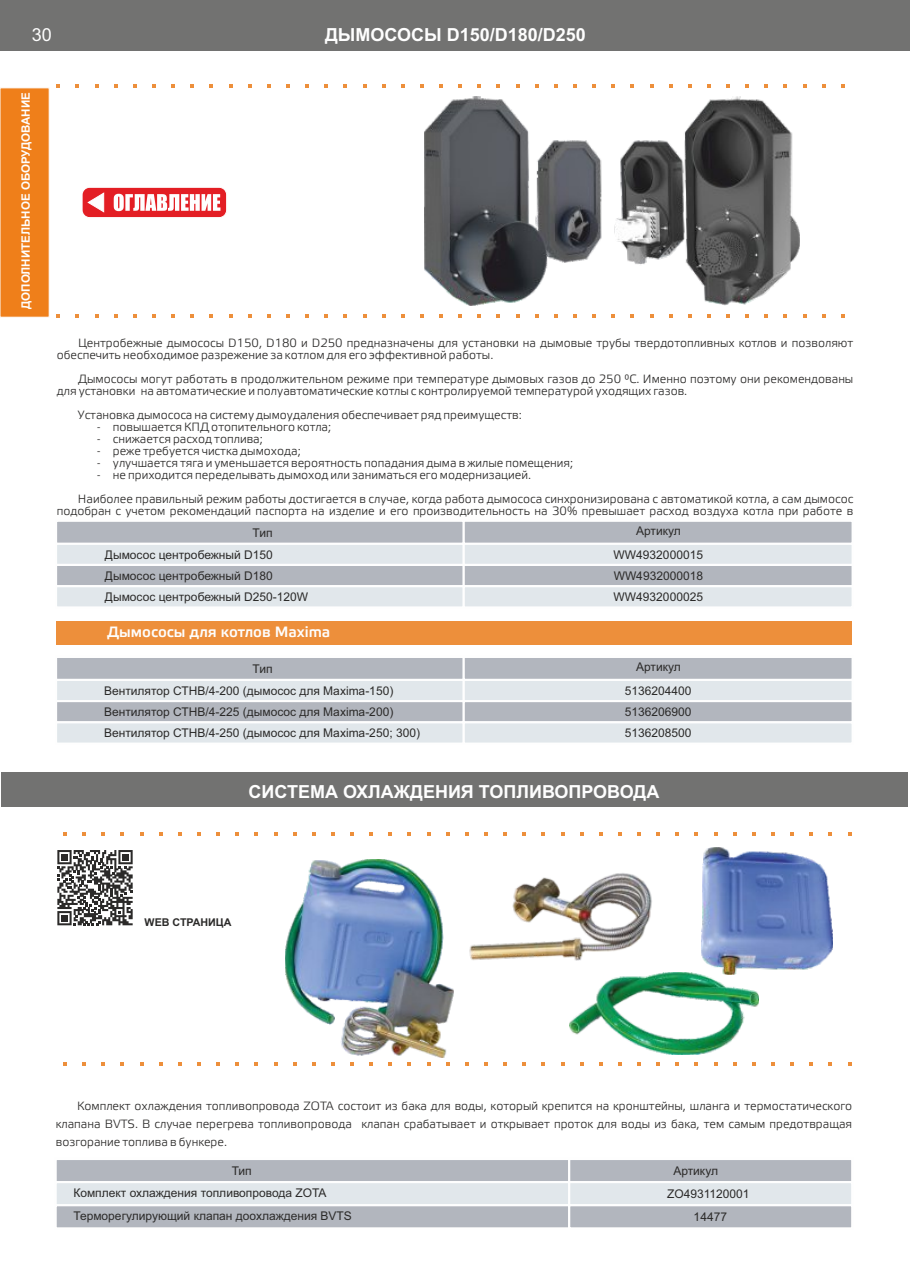
<style>
.page{position:relative;width:910px;height:1280px;background:#fff}
.page>*{position:absolute;margin:0;border:0;box-sizing:border-box;transform-origin:0 0}
.t1{font:700 18px "Arial";color:#fefefe}
.t2{font:18px "Arial";color:#fefefe}
.t3{font:15px "Elektra Medium Pro";color:#fefefe}
.t4{font:12px/18px "Elektra Light Pro";color:#2b2a29}
.t5{font:12px/21.3px "Arial";color:#2b2a29;text-align:justify}
.t6{font:700 11.55px "Arial";color:#fefefe}
.t7{font:700 10.65px "Arial";color:#2b2a29}
</style>
<div class="page">
<svg style="left:63px;top:833px;width:4px;height:3px"></svg>
<svg style="left:197px;top:833px;width:4px;height:3px"></svg>
<svg style="left:216px;top:833px;width:4px;height:3px"></svg>
<svg style="left:350px;top:833px;width:4px;height:3px"></svg>
<svg style="left:484px;top:833px;width:4px;height:3px"></svg>
<svg style="left:503px;top:833px;width:4px;height:3px"></svg>
<svg style="left:637px;top:833px;width:4px;height:3px"></svg>
<svg style="left:771px;top:833px;width:4px;height:3px"></svg>
<svg style="left:790px;top:833px;width:4px;height:3px"></svg>
<svg style="left:63px;top:1062px;width:4px;height:3px"></svg>
<svg style="left:197px;top:1062px;width:4px;height:3px"></svg>
<svg style="left:216px;top:1062px;width:4px;height:3px"></svg>
<svg style="left:350px;top:1062px;width:4px;height:3px"></svg>
<svg style="left:484px;top:1062px;width:4px;height:3px"></svg>
<svg style="left:503px;top:1062px;width:4px;height:3px"></svg>
<svg style="left:637px;top:1062px;width:4px;height:3px"></svg>
<svg style="left:771px;top:1062px;width:4px;height:3px"></svg>
<svg style="left:790px;top:1062px;width:4px;height:3px"></svg>
<img style="left:469px;top:873px;width:183px;height:88px">
<img style="left:569px;top:972px;width:189px;height:82px">
<img style="left:702px;top:847px;width:131px;height:128px">
<img style="left:286px;top:860px;width:168px;height:197px">
<div style="left:55px;top:1158px;width:515px;height:25px;background:#b2b6be;border:2px solid #fefefe"></div>
<div style="left:55px;top:1181px;width:515px;height:25px;background:#e1e7eb;border:2px solid #fefefe"></div>
<div style="left:55px;top:1204px;width:515px;height:25px;background:#b2b6be;border:2px solid #fefefe"></div>
<div style="left:568px;top:1158px;width:285px;height:25px;background:#b2b6be;border:2px solid #fefefe"></div>
<div style="left:568px;top:1181px;width:285px;height:25px;background:#e1e7eb;border:2px solid #fefefe"></div>
<svg style="left:567px;top:1203px;width:286px;height:26px"></svg>
<svg style="left:57px;top:850px;width:76px;height:75px"></svg>
<div style="left:1px;top:772px;width:907px;height:34px;background:#727271"></div>
<div style="left:0;top:0;width:910px;height:50px;background:#727271"></div>
<img style="left:424px;top:97px;width:375px;height:208px">
<svg style="left:152px;top:85px;width:4px;height:3px"></svg>
<svg style="left:286px;top:85px;width:4px;height:3px"></svg>
<svg style="left:305px;top:85px;width:4px;height:3px"></svg>
<svg style="left:439px;top:85px;width:4px;height:3px"></svg>
<svg style="left:573px;top:85px;width:4px;height:3px"></svg>
<svg style="left:592px;top:85px;width:4px;height:3px"></svg>
<svg style="left:726px;top:85px;width:4px;height:3px"></svg>
<svg style="left:152px;top:314px;width:4px;height:3px"></svg>
<svg style="left:286px;top:314px;width:4px;height:3px"></svg>
<svg style="left:305px;top:314px;width:4px;height:3px"></svg>
<svg style="left:439px;top:314px;width:4px;height:3px"></svg>
<svg style="left:573px;top:314px;width:4px;height:3px"></svg>
<svg style="left:592px;top:314px;width:4px;height:3px"></svg>
<svg style="left:726px;top:314px;width:4px;height:3px"></svg>
<div style="left:55px;top:543px;width:410px;height:23px;background:#e1e7eb"></div>
<svg style="left:55px;top:521px;width:408px;height:24px"></svg>
<div style="left:55px;top:564px;width:410px;height:23px;background:#b2b6be;border:2px solid #fefefe"></div>
<div style="left:55px;top:585px;width:410px;height:23px;background:#e1e7eb;border:2px solid #fefefe"></div>
<div style="left:463px;top:543px;width:391px;height:23px;background:#e1e7eb;border:2px solid #fefefe"></div>
<svg style="left:463px;top:521px;width:391px;height:24px"></svg>
<div style="left:463px;top:564px;width:391px;height:23px;background:#b2b6be;border:2px solid #fefefe"></div>
<div style="left:463px;top:585px;width:391px;height:23px;background:#e1e7eb;border:2px solid #fefefe"></div>
<div style="left:55px;top:679px;width:410px;height:23px;background:#e1e7eb"></div>
<svg style="left:55px;top:658px;width:408px;height:23px"></svg>
<div style="left:55px;top:700px;width:410px;height:23px;background:#b2b6be;border:2px solid #fefefe"></div>
<div style="left:55px;top:721px;width:410px;height:24px;background:#e1e7eb;border:2px solid #fefefe"></div>
<div style="left:463px;top:679px;width:391px;height:23px;background:#e1e7eb;border:2px solid #fefefe"></div>
<svg style="left:463px;top:658px;width:391px;height:23px"></svg>
<div style="left:463px;top:700px;width:391px;height:23px;background:#b2b6be;border:2px solid #fefefe"></div>
<div style="left:463px;top:721px;width:391px;height:24px;background:#e1e7eb;border:2px solid #fefefe"></div>
<div style="left:57px;top:622px;width:795px;height:23px;background:#ed8f3b"></div>
<div style="left:0;top:88px;width:49px;height:229px;background:#ef7f1a"></div>
<div style="left:82px;top:187px;width:145px;height:31px;background:#e31e24;border:1px solid #fefefe;border-radius:8px"></div>
<svg style="left:114px;top:194px;width:106px;height:17px"></svg>
<svg style="left:88px;top:193px;width:16px;height:19px"></svg>
<h1 class="t2" style="left:32px;top:28px;width:22px">30</h1>
<p class="t6" style="left:21px;top:309px;width:218px;rotate:-90deg">ДОПОЛНИТЕЛЬНОЕ ОБОРУДОВАНИЕ</p>
<h1 class="t1" style="left:325px;top:28px;width:262px">ДЫМОСОСЫ D150/D180/D250</h1>
<p class="t4" style="left:57px;top:338px;width:798px;line-height:12px;text-indent:21px">Центробежные дымососы D150, D180 и D250 предназначены для установки на дымовые трубы твердотопливных котлов и позволяют обеспечить необходимое разрежение за котлом для его эффективной работы.</p>
<p class="t4" style="left:57px;top:374px;width:798px;line-height:12px;text-indent:21px">Дымососы могут работать в продолжительном режиме при температуре дымовых газов до 250 °С. Именно поэтому они рекомендованы для установки на автоматические и полуавтоматические котлы с контролируемой температурой уходящих газов.</p>
<p class="t4" style="left:78px;top:407px;width:445px">Установка дымососа на систему дымоудаления обеспечивает ряд преимуществ:</p>
<p class="t4" style="left:97px;top:419px;width:236px">- повышается КПД отопительного котла;</p>
<p class="t4" style="left:97px;top:431px;width:167px">- снижается расход топлива;</p>
<p class="t4" style="left:97px;top:443px;width:205px">- реже требуется чистка дымохода;</p>
<p class="t4" style="left:97px;top:455px;width:477px">- улучшается тяга и уменьшается вероятность попадания дыма в жилые помещения;</p>
<p class="t4" style="left:78px;top:464px;width:777px;line-height:24px;text-indent:19px">- не приходится переделывать дымоход или заниматься его модернизацией.<br>Наиболее правильный режим работы достигается в случае, когда работа дымососа синхронизирована с автоматикой котла, а сам дымосос</p>
<p class="t4" style="left:57px;top:503px;width:798px">подобран с учетом рекомендаций паспорта на изделие и его производительность на 30% превышает расход воздуха котла при работе в</p>
<p class="t5" style="left:253px;top:523px;width:22px">Тип</p>
<p class="t5" style="left:636px;top:521px;width:46px">Артикул</p>
<p class="t5" style="left:105px;top:545px;width:169px">Дымосос центробежный D150</p>
<p class="t5" style="left:614px;top:545px;width:91px">WW4932000015<br>WW4932000018<br>WW4932000025</p>
<p class="t5" style="left:105px;top:566px;width:169px">Дымосос центробежный D180</p>
<p class="t5" style="left:105px;top:587px;width:205px">Дымосос центробежный D250-120W</p>
<p class="t3" style="left:107px;top:626px;width:225px">Дымососы для котлов Maxima</p>
<p class="t5" style="left:253px;top:659px;width:22px">Тип</p>
<p class="t5" style="left:636px;top:658px;width:46px">Артикул</p>
<p class="t5" style="left:104px;top:681px;width:291px">Вентилятор СТНВ/4-200 (дымосос для Maxima-150)</p>
<p class="t5" style="left:625px;top:681px;width:68px">5136204400<br>5136206900<br>5136208500</p>
<p class="t5" style="left:104px;top:702px;width:291px">Вентилятор СТНВ/4-225 (дымосос для Maxima-200)</p>
<p class="t5" style="left:104px;top:724px;width:317px">Вентилятор СТНВ/4-250 (дымосос для Maxima-250; 300)</p>
<h1 class="t1" style="left:248px;top:785px;width:412px">СИСТЕМА ОХЛАЖДЕНИЯ ТОПЛИВОПРОВОДА</h1>
<p class="t7" style="left:145px;top:918px;width:88px">WEB СТРАНИЦА</p>
<p class="t4" style="left:56px;top:1098px;width:798px;text-align:justify;text-indent:21px">Комплект охлаждения топливопровода ZOTA состоит из бака для воды, который крепится на кронштейны, шланга и термостатического клапана BVTS. В случае перегрева топливопровода клапан срабатывает и открывает проток для воды из бака, тем самым предотвращая возгорание топлива в бункере.</p>
<p class="t5" style="left:232px;top:1161px;width:22px">Тип</p>
<p class="t5" style="left:73px;top:1206px;width:280px">Терморегулирующий клапан доохлаждения BVTS</p>
<p class="t5" style="left:673px;top:1161px;width:46px">Артикул</p>
<p class="t5" style="left:73px;top:1183px;width:255px">Комплект охлаждения топливопровода ZOTA</p>
<p class="t5" style="left:667px;top:1183px;width:84px;line-height:23.1px;text-align:center">ZO4931120001<br>14477</p>
</div>
